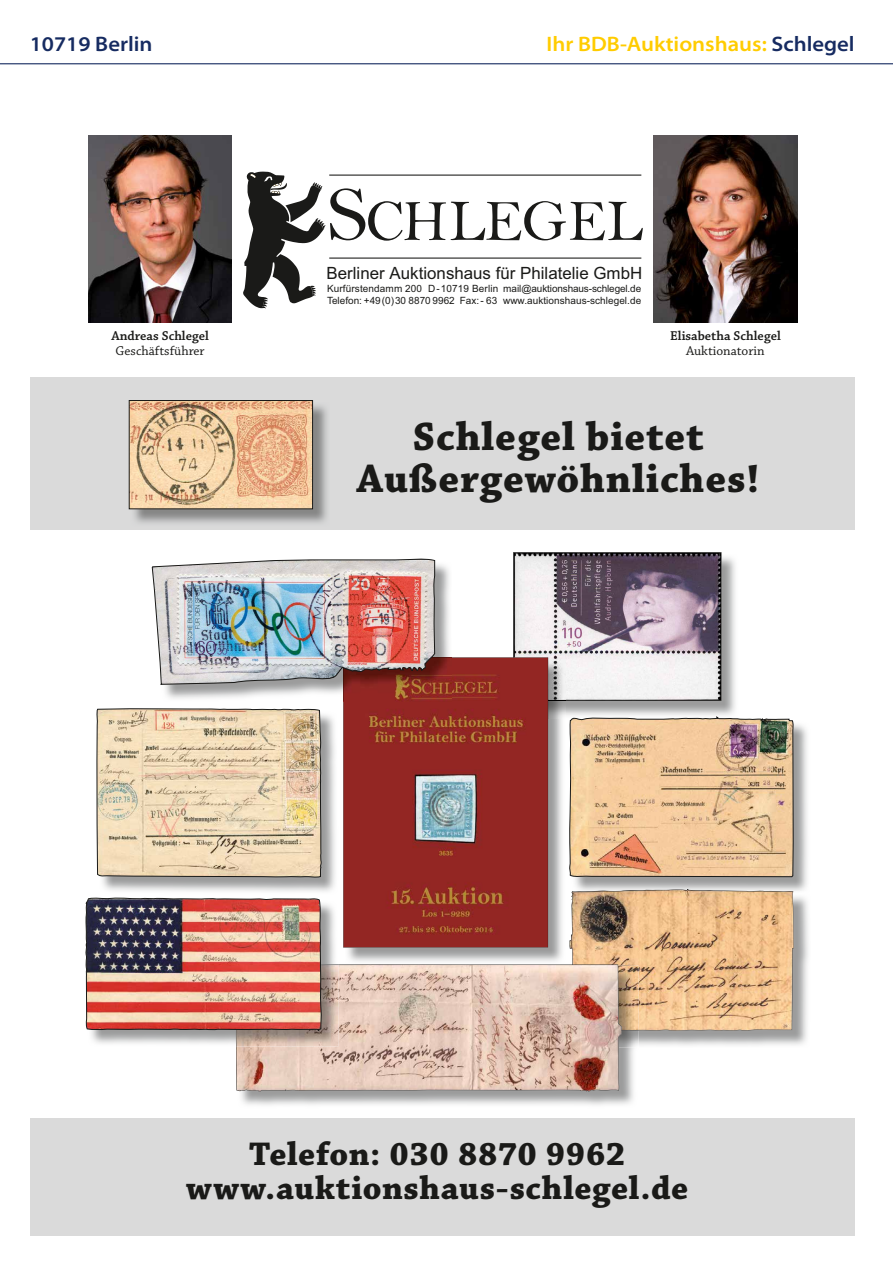
<style>
.page{position:relative;width:893px;height:1263px;background:#fff}
.page>*{position:absolute;margin:0;border:0;box-sizing:border-box;transform-origin:0 0}
.t1{font:700 41.7px/41.7px "Chaparral Pro";letter-spacing:.02em;color:#1a1a18;text-align:center}
.t2{font:700 34.35px/34.3px "Chaparral Pro";letter-spacing:.02em;color:#1a1a18;text-align:center}
.t3{font:600 semi-expanded 21px "Myriad Pro";color:#fc0}
.t4{font:600 semi-expanded 21px "Myriad Pro";color:#162b61}
.t5{font:16.95px "Arial";color:#1a1a18}
.t6{font:600 13.5px "Chaparral Pro";color:#1a1a18}
.t7{font:13.5px "Chaparral Pro";color:#1a1a18}
.t8{font:10.05px/12.1px "Arial";letter-spacing:.005em;color:#1a1a18}
.s1{color:#162b61}
</style>
<div class="page">
<hr style="left:0;top:63px;width:893px;height:1px;background:#162b61">
<img style="left:345px;top:718px;width:217px;height:244px">
<svg style="left:513px;top:552px;width:56px;height:166px"></svg>
<svg style="left:343px;top:657px;width:205px;height:290px;background:#93342f"></svg>
<div style="left:30px;top:1118px;width:825px;height:117px;background:#dadada"></div>
<img style="left:575px;top:721px;width:232px;height:170px">
<img style="left:569px;top:552px;width:224px;height:326px">
<img style="left:165px;top:561px;width:285px;height:138px">
<img style="left:343px;top:657px;width:109px;height:44px">
<img style="left:152px;top:558px;width:283px;height:127px">
<img style="left:102px;top:715px;width:233px;height:177px">
<svg style="left:96px;top:708px;width:226px;height:170px;background:#e1ccac"></svg>
<img style="left:639px;top:896px;width:170px;height:150px">
<img style="left:241px;top:1048px;width:393px;height:57px">
<img style="left:622px;top:1031px;width:17px;height:17px">
<svg style="left:569px;top:889px;width:225px;height:142px;background:#dcb285"></svg>
<svg style="left:236px;top:963px;width:386px;height:129px;background:#d9bbad"></svg>
<img style="left:91px;top:904px;width:244px;height:140px">
<img style="left:235px;top:964px;width:103px;height:82px">
<img style="left:86px;top:897px;width:236px;height:134px">
<div style="left:30px;top:378px;width:825px;height:152px;background:#dadada"></div>
<img style="left:654px;top:136px;width:143px;height:186px">
<img style="left:88px;top:136px;width:144px;height:186px">
<svg style="left:243px;top:172px;width:400px;height:136px"></svg>
<img style="left:131px;top:402px;width:196px;height:121px">
<img style="left:131px;top:402px;width:180px;height:105px">
<div style="left:129px;top:400px;width:184px;height:109px;border:1px solid #1a1a18"></div>
<h3 class="t4" style="left:30px;top:32px;width:124px">10719 Berlin</h3>
<h3 class="t3" style="left:546px;top:32px;width:310px">Ihr BDB-Auktionshaus: <span class="s1">Schlegel</span></h3>
<h3 class="t6" style="left:111px;top:328px;width:99px">Andreas Schlegel</h3>
<h3 class="t7" style="left:116px;top:343px;width:91px">Geschäftsführer</h3>
<h3 class="t5" style="left:327px;top:262px;width:317px">Berliner Auktionshaus für Philatelie GmbH</h3>
<p class="t8" style="left:327px;top:283px;width:173px">Kurfürstendamm 200 D-10719 Berlin<br>Telefon: +49(0)30 8870 9962 Fax:- 63</p>
<p class="t8" style="left:503px;top:282px;width:140px">mail@auktionshaus-schlegel.de www.auktionshaus-schlegel.de</p>
<h3 class="t6" style="left:670px;top:328px;width:112px">Elisabetha Schlegel</h3>
<h3 class="t7" style="left:686px;top:343px;width:80px">Auktionatorin</h3>
<h1 class="t1" style="left:357px;top:417px;width:404px">Schlegel bietet<br>Außergewöhnliches!</h1>
<h2 class="t2" style="left:186px;top:1138px;width:504px">Telefon: 030 8870 9962 www.auktionshaus-schlegel.de</h2>
</div>
